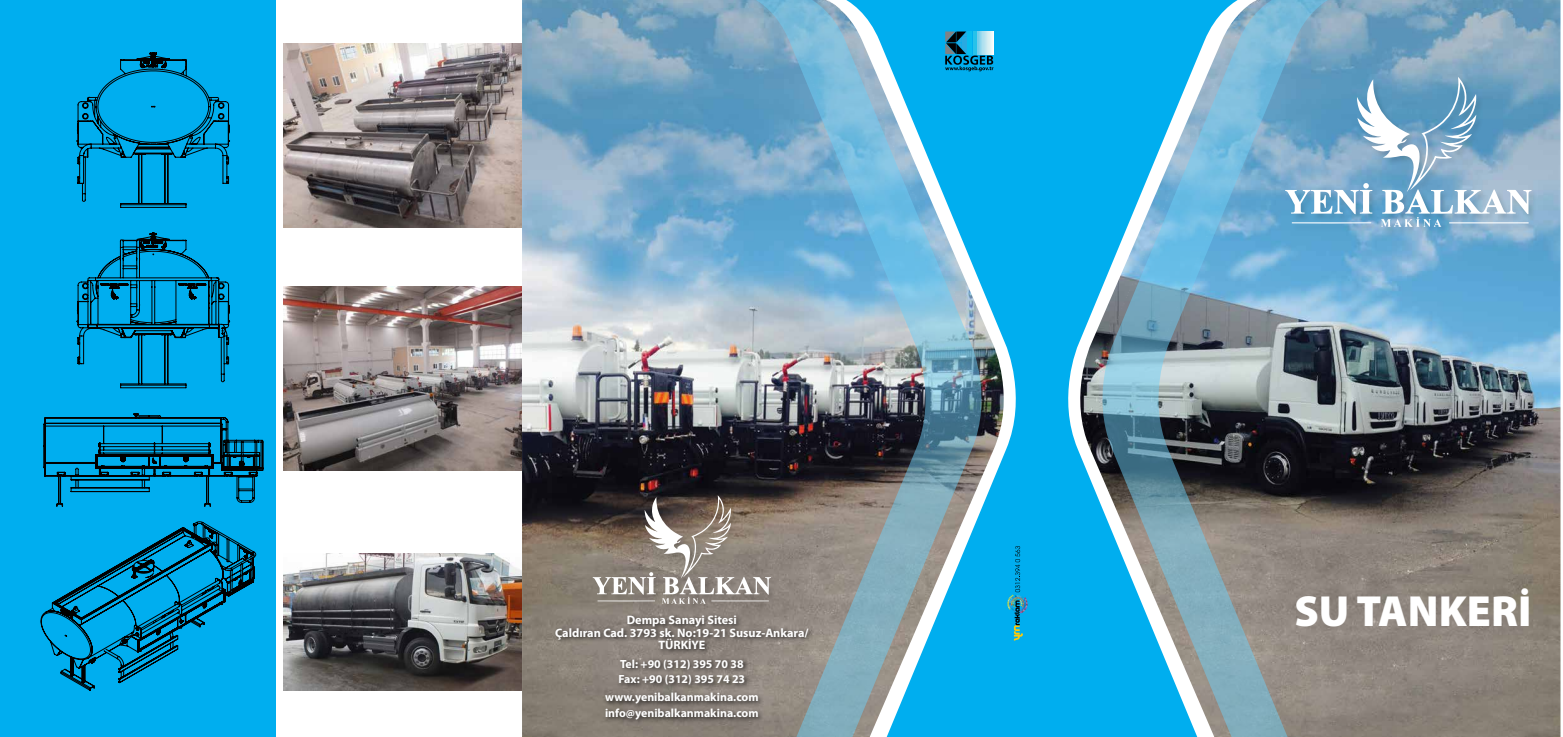
<style>
.page{position:relative;width:1563px;height:737px;background:#fff}
.page>*{position:absolute;margin:0;border:0;box-sizing:border-box;transform-origin:0 0}
.t1{font:900 43.75px "Myriad Pro";color:#fff}
.t2{font:700 12.25px/12.7px "Myriad Pro";color:#fff;text-align:center}
.t3{font:700 11.81px/15.6px "Myriad Pro";color:#fff}
</style>
<div class="page">
<img style="left:522px;top:0;width:224px;height:737px">
<svg style="left:982px;top:0;width:60px;height:737px;background:#10aee9"></svg>
<img style="left:746px;top:0;width:236px;height:737px">
<div style="left:1042px;top:0;width:26px;height:737px;background:#00aeef"></div>
<svg style="left:1068px;top:0;width:493px;height:737px;background:#18b5f0"></svg>
<img style="left:1079px;top:0;width:481px;height:737px">
<svg style="left:1101px;top:0;width:236px;height:737px;background:#689cb2"></svg>
<div style="left:553px;top:612px;width:262px;height:113px;background:#000;opacity:.75"></div>
<div style="left:0;top:0;width:275px;height:737px;background:#00aeef"></div>
<svg style="left:1007px;top:546px;width:20px;height:94px;background:#12a1cf"></svg>
<div style="left:1284px;top:77px;width:255px;height:158px;background:#000;opacity:.14"></div>
<svg style="left:1285px;top:77px;width:246px;height:150px;background:#83afcc"></svg>
<div style="left:592px;top:495px;width:186px;height:117px;background:#000;opacity:.14"></div>
<svg style="left:593px;top:495px;width:178px;height:109px;background:#8b8178"></svg>
<svg style="left:43px;top:413px;width:220px;height:93px"></svg>
<svg style="left:76px;top:52px;width:154px;height:156px"></svg>
<svg style="left:76px;top:232px;width:154px;height:156px"></svg>
<svg style="left:41px;top:521px;width:215px;height:169px"></svg>
<img style="left:284px;top:43px;width:237px;height:185px">
<img style="left:284px;top:553px;width:237px;height:138px">
<img style="left:284px;top:286px;width:237px;height:185px">
<svg style="left:945px;top:32px;width:49px;height:39px;background:#318baa"></svg>
<p class="t2" style="left:627px;top:613px;width:112px">Dempa Sanayi Sitesi</p>
<p class="t2" style="left:555px;top:626px;width:255px">Çaldıran Cad. 3793 sk. No:19-21 Susuz-Ankara/<br>TÜRKİYE</p>
<p class="t3" style="left:618px;top:655px;width:128px">Tel: +90 (312) 395 70 38<br>Fax: +90 (312) 395 74 23</p>
<p class="t3" style="left:605px;top:689px;width:155px">www.yenibalkanmakina.com info@yenibalkanmakina.com</p>
<h1 class="t1" style="left:1294px;top:586px;width:239px">SU TANKERİ</h1>
</div>
